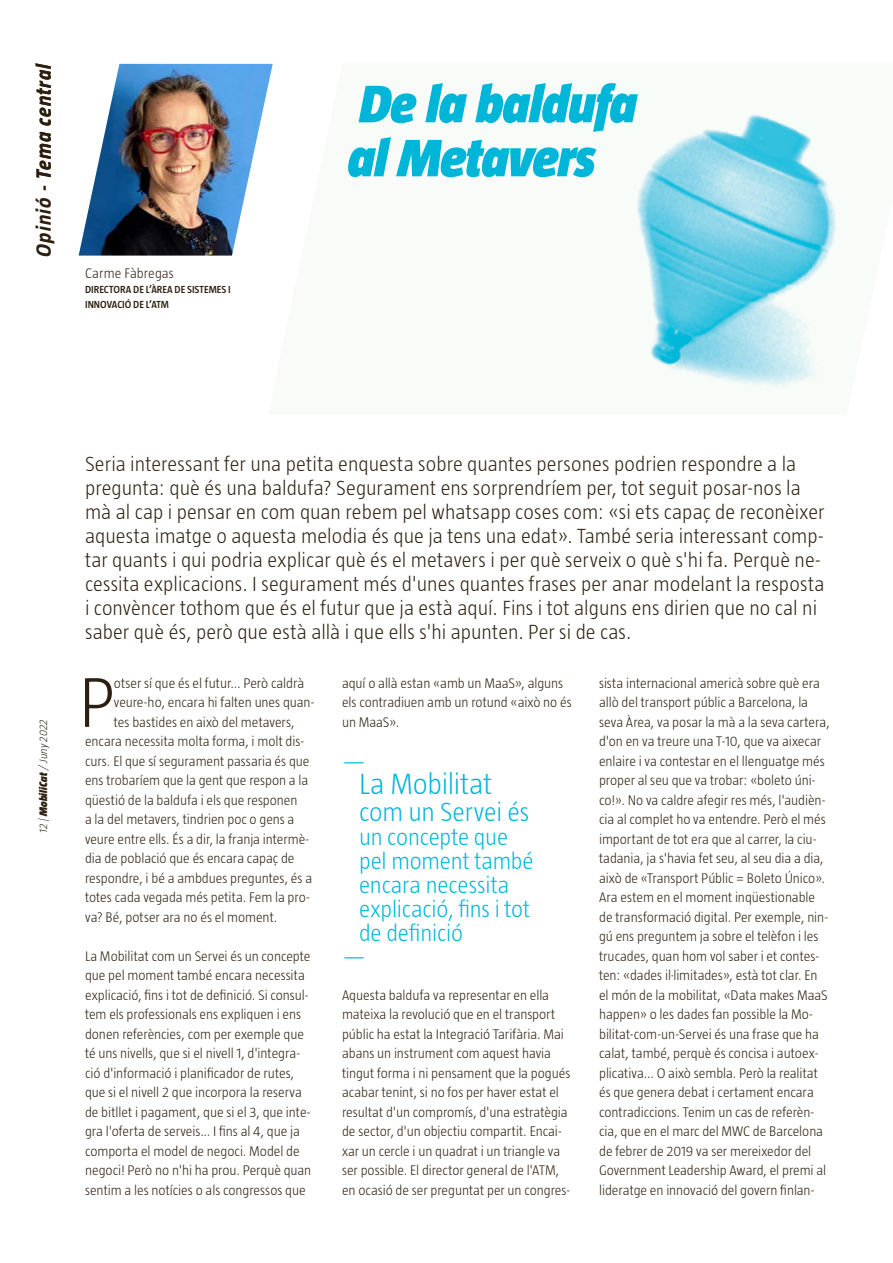
<style>
.page{position:relative;width:893px;height:1263px;background:#fff}
.page>*{position:absolute;margin:0;border:0;box-sizing:border-box;transform-origin:0 0}
.t1{font:300 72.15px "Taz";color:#2d1f0f}
.t2{font:italic 900 54px/54px "Taz";letter-spacing:-.015em;color:#00b6d8}
.t3{font:300 30px "Taz";color:#00b6d8}
.t4{font:300 27px "Taz";letter-spacing:-.005em;color:#00b6d8}
.t5{font:300 24px "Taz";letter-spacing:-.005em;color:#00b6d8}
.t6{font:300 21px/24px "Taz";letter-spacing:.005em;color:#2d1f0f}
.t7{font:italic 700 21px "Taz";letter-spacing:.05em;color:#2d1f0f}
.t8{font:300 14.25px/19.5px "Taz";letter-spacing:-.005em;color:#2d1f0f}
.t9{font:italic 300 11.25px "Taz";color:#2d1f0f}
.t10{font:600 10.5px/15px "Taz";color:#2d1f0f}
.s1{font-weight:900}
</style>
<div class="page">
<img style="left:636px;top:114px;width:200px;height:274px">
<img style="left:79px;top:64px;width:194px;height:192px">
<h3 class="t7" style="left:32px;top:257px;width:195px;rotate:-90deg">Opinió - Tema central</h3>
<p class="t8" style="left:85px;top:264px;width:90px">Carme Fàbregas</p>
<p class="t10" style="left:85px;top:282px;width:147px">DIRECTORA DE L’ÀREA DE SISTEMES I<br>INNOVACIÓ DE L’ATM</p>
<h2 class="t2" style="left:348px;top:76px;width:290px">De la baldufa al Metavers</h2>
<p class="t9" style="left:37px;top:833px;width:115px;rotate:-90deg">12 | <span class="s1">MobiliCat</span> / Juny 2022</p>
<p class="t6" style="left:85px;top:451px;width:741px">Seria interessant fer una petita enquesta sobre quantes persones podrien respondre a la pregunta: què és una baldufa? Segurament ens sorprendríem per, tot seguit posar-nos la mà al cap i pensar en com quan rebem pel whatsapp coses com: «si ets capaç de reconèixer aquesta imatge o aquesta melodia és que ja tens una edat». També seria interessant comp&shy;tar quants i qui podria explicar què és el metavers i per què serveix o què s'hi fa. Perquè ne&shy;cessita explicacions. I segurament més d'unes quantes frases per anar modelant la resposta i convèncer tothom que és el futur que ja està aquí. Fins i tot alguns ens dirien que no cal ni saber què és, però que està allà i que ells s'hi apunten. Per si de cas.</p>
<h1 class="t1" style="left:79px;top:662px;width:37px">P</h1>
<p class="t8" style="left:114px;top:673px;width:192px">otser sí que és el futur... Però caldrà</p>
<p class="t8" style="left:342px;top:673px;width:231px">aquí o allà estan «amb un MaaS», alguns els contradiuen amb un rotund «això no és un MaaS».</p>
<h3 class="t5" style="left:342px;top:749px;width:25px">—</h3>
<h3 class="t3" style="left:359px;top:767px;width:135px">La Mobilitat</h3>
<h3 class="t4" style="left:359px;top:797px;width:172px">com un Servei és</h3>
<h3 class="t5" style="left:359px;top:824px;width:151px">un concepte que</h3>
<h3 class="t5" style="left:359px;top:848px;width:176px">pel moment també</h3>
<h3 class="t5" style="left:359px;top:872px;width:152px">encara necessita</h3>
<h3 class="t5" style="left:359px;top:896px;width:173px">explicació, fins i tot</h3>
<h3 class="t5" style="left:359px;top:920px;width:106px">de definició</h3>
<h3 class="t5" style="left:342px;top:944px;width:25px">—</h3>
<p class="t8" style="left:342px;top:985px;width:230px">Aquesta baldufa va representar en ella mateixa la revolució que en el transport públic ha estat la Integració Tarifària. Mai abans un instrument com aquest havia tingut forma i ni pensament que la pogués acabar tenint, si no fos per haver estat el resultat d'un compromís, d'una estratègia de sector, d'un objectiu compartit. Encai&shy;xar un cercle i un quadrat i un triangle va ser possible. El director general de l'ATM, en ocasió de ser preguntat per un congres-</p>
<p class="t8" style="left:599px;top:673px;width:232px">sista internacional americà sobre què era allò del transport públic a Barcelona, la seva Àrea, va posar la mà a la seva cartera, d'on en va treure una T-10, que va aixecar enlaire i va contestar en el llenguatge més proper al seu que va trobar: «boleto úni&shy;co!». No va caldre afegir res més, l'audièn&shy;cia al complet ho va entendre. Però el més important de tot era que al carrer, la ciu&shy;tadania, ja s'havia fet seu, al seu dia a dia, això de «Transport Públic = Boleto Único».<br>Ara estem en el moment inqüestionable de transformació digital. Per exemple, nin&shy;gú ens preguntem ja sobre el telèfon i les trucades, quan hom vol saber i et contes&shy;ten: «dades il·limitades», està tot clar. En el món de la mobilitat, «Data makes MaaS happen» o les dades fan possible la Mo&shy;bilitat-com-un-Servei és una frase que ha calat, també, perquè és concisa i autoex&shy;plicativa... O això sembla. Però la realitat és que genera debat i certament encara contradiccions. Tenim un cas de referèn&shy;cia, que en el marc del MWC de Barcelona de febrer de 2019 va ser mereixedor del Government Leadership Award, el premi al lideratge en innovació del govern finlan-</p>
<p class="t8" style="left:114px;top:693px;width:202px">veure-ho, encara hi falten unes quan-</p>
<p class="t8" style="left:114px;top:712px;width:182px">tes bastides en això del metavers,</p>
<p class="t8" style="left:85px;top:732px;width:220px">encara necessita molta forma, i molt dis-</p>
<p class="t8" style="left:85px;top:751px;width:226px">curs. El que sí segurament passaria és que</p>
<p class="t8" style="left:85px;top:771px;width:225px">ens trobaríem que la gent que respon a la</p>
<p class="t8" style="left:85px;top:790px;width:214px">qüestió de la baldufa i els que responen</p>
<p class="t8" style="left:85px;top:809px;width:211px">a la del metavers, tindrien poc o gens a</p>
<p class="t8" style="left:85px;top:829px;width:226px">veure entre ells. És a dir, la franja intermè-</p>
<p class="t8" style="left:85px;top:848px;width:211px">dia de població que és encara capaç de</p>
<p class="t8" style="left:85px;top:868px;width:229px">respondre, i bé a ambdues preguntes, és a</p>
<p class="t8" style="left:85px;top:887px;width:226px">totes cada vegada més petita. Fem la pro-</p>
<p class="t8" style="left:85px;top:907px;width:194px">va? Bé, potser ara no és el moment.</p>
<p class="t8" style="left:85px;top:946px;width:228px">La Mobilitat com un Servei és un concepte que pel moment també encara necessita explicació, fins i tot de definició. Si consul&shy;tem els professionals ens expliquen i ens donen referències, com per exemple que té uns nivells, que si el nivell 1, d'integra&shy;ció d'informació i planificador de rutes, que si el nivell 2 que incorpora la reserva de bitllet i pagament, que si el 3, que inte&shy;gra l'oferta de serveis... I fins al 4, que ja comporta el model de negoci. Model de negoci! Però no n'hi ha prou. Perquè quan sentim a les notícies o als congressos que</p>
</div>
